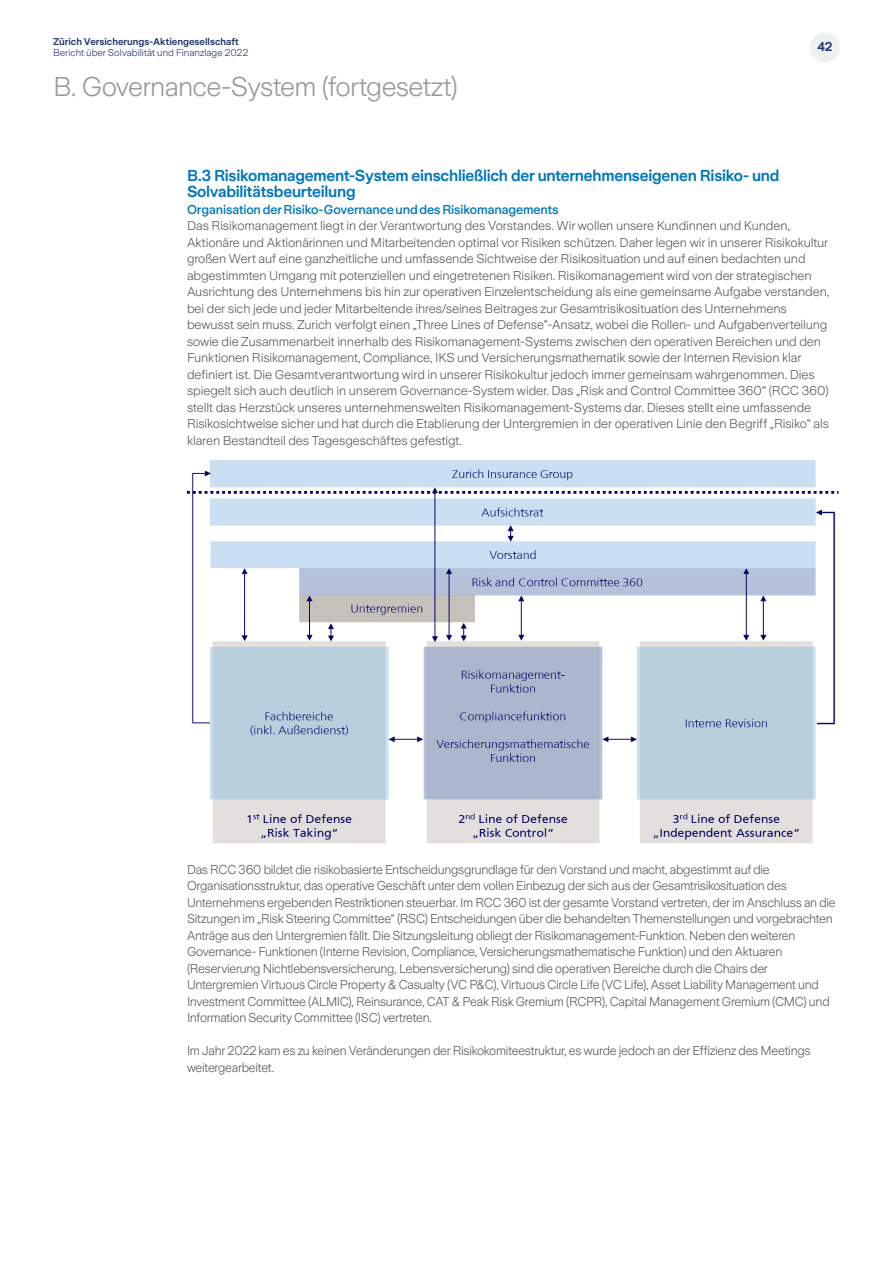
<style>
.page{position:relative;width:893px;height:1263px;background:#fff}
.page>*{position:absolute;margin:0;border:0;box-sizing:border-box;transform-origin:0 0}
.t1{font:300 27px "Zurich Sans";letter-spacing:-.025em;color:#999}
.t2{font:600 15.75px/16.5px "Zurich Sans";letter-spacing:-.015em;color:#0077be}
.t3{font:300 12.75px/16.5px "Zurich Sans";letter-spacing:-.015em;color:#58595b}
.t4{font:500 12.75px "Zurich Sans";letter-spacing:-.01em;color:#0077be}
.t5{font:600 12.75px "Zurich Sans";color:#23366f}
.t6{font:300 9.75px "Zurich Sans";color:#23366f}
.t7{font:600 9.75px "Zurich Sans";color:#23366f}
</style>
<div class="page">
<div style="left:810px;top:33px;width:30px;height:29px;background:#eef1f1;border-radius:50%"></div>
<img style="left:187px;top:461px;width:652px;height:383px">
<p class="t7" style="left:53px;top:36px;width:187px">Zürich Versicherungs-Aktiengesellschaft</p>
<p class="t6" style="left:53px;top:47px;width:197px">Bericht über Solvabilität und Finanzlage 2022</p>
<h1 class="t1" style="left:53px;top:72px;width:406px">B. Governance-System (fortgesetzt)</h1>
<p class="t5" style="left:817px;top:40px;width:16px">42</p>
<p class="t2" style="left:187px;top:167px;width:594px">B.3 Risikomanagement-System einschließlich der unternehmenseigenen Risiko- und<br>Solvabilitätsbeurteilung</p>
<p class="t4" style="left:187px;top:202px;width:373px">Organisation der Risiko-Governance und des Risikomanagements</p>
<p class="t3" style="left:187px;top:218px;width:644px">Das Risikomanagement liegt in der Verantwortung des Vorstandes. Wir wollen unsere Kundinnen und Kunden, Aktionäre und Aktionärinnen und Mitarbeitenden optimal vor Risiken schützen. Daher legen wir in unserer Risikokultur großen Wert auf eine ganzheitliche und umfassende Sichtweise der Risikosituation und auf einen bedachten und abgestimmten Umgang mit potenziellen und eingetretenen Risiken. Risikomanagement wird von der strategischen Ausrichtung des Unternehmens bis hin zur operativen Einzelentscheidung als eine gemeinsame Aufgabe verstanden, bei der sich jede und jeder Mitarbeitende ihres/seines Beitrages zur Gesamtrisikosituation des Unternehmens bewusst sein muss. Zurich verfolgt einen „Three Lines of Defense“-Ansatz, wobei die Rollen- und Aufgabenverteilung sowie die Zusammenarbeit innerhalb des Risikomanagement-Systems zwischen den operativen Bereichen und den Funktionen Risikomanagement, Compliance, IKS und Versicherungsmathematik sowie der Internen Revision klar definiert ist. Die Gesamtverantwortung wird in unserer Risikokultur jedoch immer gemeinsam wahrgenommen. Dies spiegelt sich auch deutlich in unserem Governance-System wider. Das „Risk and Control Committee 360“ (RCC 360) stellt das Herzstück unseres unternehmensweiten Risikomanagement-Systems dar. Dieses stellt eine umfassende Risikosichtweise sicher und hat durch die Etablierung der Untergremien in der operativen Linie den Begriff „Risiko“ als klaren Bestandteil des Tagesgeschäftes gefestigt.</p>
<p class="t3" style="left:187px;top:861px;width:650px">Das RCC 360 bildet die risikobasierte Entscheidungsgrundlage für den Vorstand und macht, abgestimmt auf die Organisationsstruktur, das operative Geschäft unter dem vollen Einbezug der sich aus der Gesamtrisikosituation des Unternehmens ergebenden Restriktionen steuerbar. Im RCC 360 ist der gesamte Vorstand vertreten, der im Anschluss an die Sitzungen im „Risk Steering Committee“ (RSC) Entscheidungen über die behandelten Themenstellungen und vorgebrachten Anträge aus den Untergremien fällt. Die Sitzungsleitung obliegt der Risikomanagement-Funktion. Neben den weiteren Governance- Funktionen (Interne Revision, Compliance, Versicherungsmathematische Funktion) und den Aktuaren (Reservierung Nichtlebensversicherung, Lebensversicherung) sind die operativen Bereiche durch die Chairs der Untergremien Virtuous Circle Property &amp; Casualty (VC P&amp;C), Virtuous Circle Life (VC Life), Asset Liability Management und Investment Committee (ALMIC), Reinsurance, CAT &amp; Peak Risk Gremium (RCPR), Capital Management Gremium (CMC) und Information Security Committee (ISC) vertreten.</p>
<p class="t3" style="left:187px;top:1043px;width:625px">Im Jahr 2022 kam es zu keinen Veränderungen der Risikokomiteestruktur, es wurde jedoch an der Effizienz des Meetings weitergearbeitet.</p>
</div>
